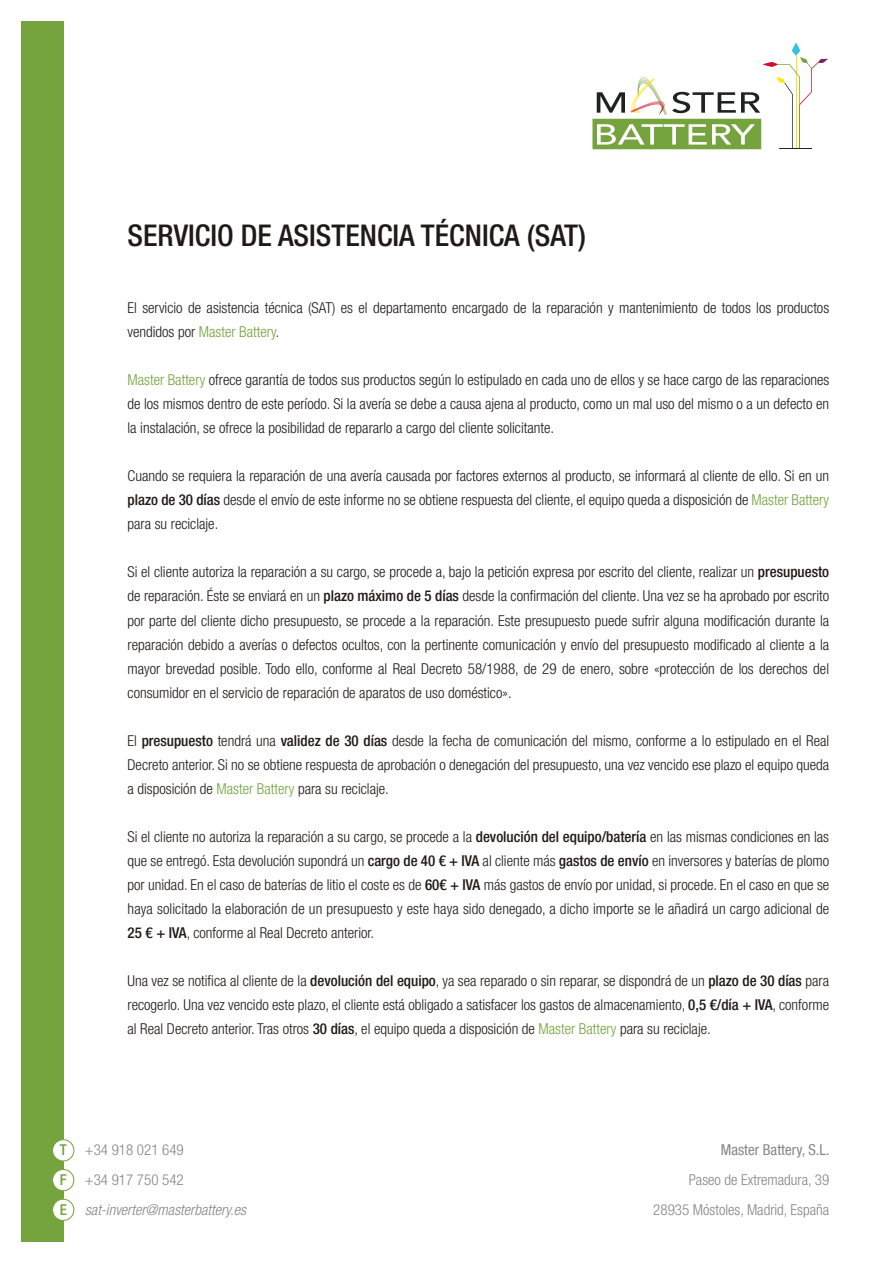
<style>
.page{position:relative;width:893px;height:1263px;background:#fff}
.page>*{position:absolute;margin:0;border:0;box-sizing:border-box;transform-origin:0 0}
.t1{font:500 condensed 30px "Helvetica Neue LT Com";color:#211915}
.t2{font:300 condensed 15px/24px "Helvetica Neue LT Com";color:#211915;text-align:justify}
.t3{font:italic 300 condensed 15px/30px "Helvetica Neue LT Com";color:#868589}
.t4{font:300 condensed 15px/30px "Helvetica Neue LT Com";color:#868589;text-align:right}
.t5{font:condensed 15px "Helvetica Neue LT Com";color:#868589}
.s1{color:#75a33d}
.s2{font-weight:500}
.s3{font-weight:500;font-style:normal;color:#75a33d}
.s4{font-style:normal}
</style>
<div class="page">
<div style="left:21px;top:21px;width:43px;height:1221px;background:#75a33d"></div>
<div style="left:53px;top:1140px;width:21px;height:21px;background:#fff;border-radius:50%"></div>
<div style="left:52px;top:1139px;width:22px;height:22px;border:1px solid #75a33d;border-radius:50%"></div>
<div style="left:53px;top:1169px;width:21px;height:22px;background:#fff;border-radius:50%"></div>
<div style="left:52px;top:1169px;width:22px;height:22px;border:1px solid #75a33d;border-radius:50%"></div>
<div style="left:53px;top:1199px;width:21px;height:21px;background:#fff;border-radius:50%"></div>
<div style="left:52px;top:1199px;width:22px;height:22px;border:1px solid #75a33d;border-radius:50%"></div>
<hr style="left:796px;top:55px;width:1px;height:94px;background:#ffe700">
<svg style="left:792px;top:42px;width:8px;height:13px"></svg>
<hr style="left:780px;top:149px;width:32px;height:1px;background:#202222">
<svg style="left:592px;top:57px;width:236px;height:92px"></svg>
<h1 class="t1" style="left:128px;top:217px;width:460px">SERVICIO DE ASISTENCIA TÉCNICA (SAT)</h1>
<p class="t2" style="left:128px;top:296px;width:703px">El servicio de asistencia técnica (SAT) es el departamento encargado de la reparación y mantenimiento de todos los productos vendidos por <span class="s1">Master Battery</span>.</p>
<p class="t2" style="left:128px;top:368px;width:703px"><span class="s1">Master Battery</span> ofrece garantía de todos sus productos según lo estipulado en cada uno de ellos y se hace cargo de las reparaciones de los mismos dentro de este período. Si la avería se debe a causa ajena al producto, como un mal uso del mismo o a un defecto en la instalación, se ofrece la posibilidad de repararlo a cargo del cliente solicitante.</p>
<p class="t2" style="left:128px;top:464px;width:703px">Cuando se requiera la reparación de una avería causada por factores externos al producto, se informará al cliente de ello. Si en un <span class="s2">plazo de 30 días</span> desde el envío de este informe no se obtiene respuesta del cliente, el equipo queda a disposición de <span class="s1">Master Battery </span>para su reciclaje.</p>
<p class="t2" style="left:128px;top:560px;width:703px">Si el cliente autoriza la reparación a su cargo, se procede a, bajo la petición expresa por escrito del cliente, realizar un <span class="s2">presupuesto </span>de reparación. Éste se enviará en un <span class="s2">plazo máximo de 5 días</span> desde la confirmación del cliente. Una vez se ha aprobado por escrito por parte del cliente dicho presupuesto, se procede a la reparación. Este presupuesto puede sufrir alguna modificación durante la reparación debido a averías o defectos ocultos, con la pertinente comunicación y envío del presupuesto modificado al cliente a la mayor brevedad posible. Todo ello, conforme al Real Decreto 58/1988, de 29 de enero, sobre «protección de los derechos del consumidor en el servicio de reparación de aparatos de uso doméstico».</p>
<p class="t2" style="left:128px;top:728px;width:703px">El <span class="s2">presupuesto</span> tendrá una <span class="s2">validez de 30 días</span> desde la fecha de comunicación del mismo, conforme a lo estipulado en el Real Decreto anterior. Si no se obtiene respuesta de aprobación o denegación del presupuesto, una vez vencido ese plazo el equipo queda a disposición de <span class="s1">Master Battery</span> para su reciclaje.</p>
<p class="t2" style="left:128px;top:824px;width:703px">Si el cliente no autoriza la reparación a su cargo, se procede a la <span class="s2">devolución del equipo/batería</span> en las mismas condiciones en las que se entregó. Esta devolución supondrá un <span class="s2">cargo de 40 € + IVA</span> al cliente más <span class="s2">gastos de envío</span> en inversores y baterías de plomo por unidad. En el caso de baterías de litio el coste es de <span class="s2">60€ + IVA</span> más gastos de envío por unidad, si procede. En el caso en que se haya solicitado la elaboración de un presupuesto y este haya sido denegado, a dicho importe se le añadirá un cargo adicional de <span class="s2">25 € + IVA</span>, conforme al Real Decreto anterior.</p>
<p class="t2" style="left:128px;top:968px;width:703px">Una vez se notifica al cliente de la <span class="s2">devolución del equipo</span>, ya sea reparado o sin reparar, se dispondrá de un <span class="s2">plazo de 30 días</span> para recogerlo. Una vez vencido este plazo, el cliente está obligado a satisfacer los gastos de almacenamiento, <span class="s2">0,5 €/día + IVA</span>, conforme al Real Decreto anterior. Tras otros <span class="s2">30 días</span>, el equipo queda a disposición de <span class="s1">Master Battery</span> para su reciclaje.</p>
<p class="t3" style="left:60px;top:1134px;width:188px"><span class="s3">T</span> <span class="s4">+34 918 021 649<br></span><span class="s3">F</span> <span class="s4">+34 917 750 542<br></span><span class="s3">E</span> sat-inverter@masterbattery.es</p>
<p class="t5" style="left:721px;top:1141px;width:110px">Master Battery, S.L.</p>
<p class="t4" style="left:653px;top:1164px;width:177px">Paseo de Extremadura, 39<br>28935 Móstoles, Madrid, España</p>
</div>
